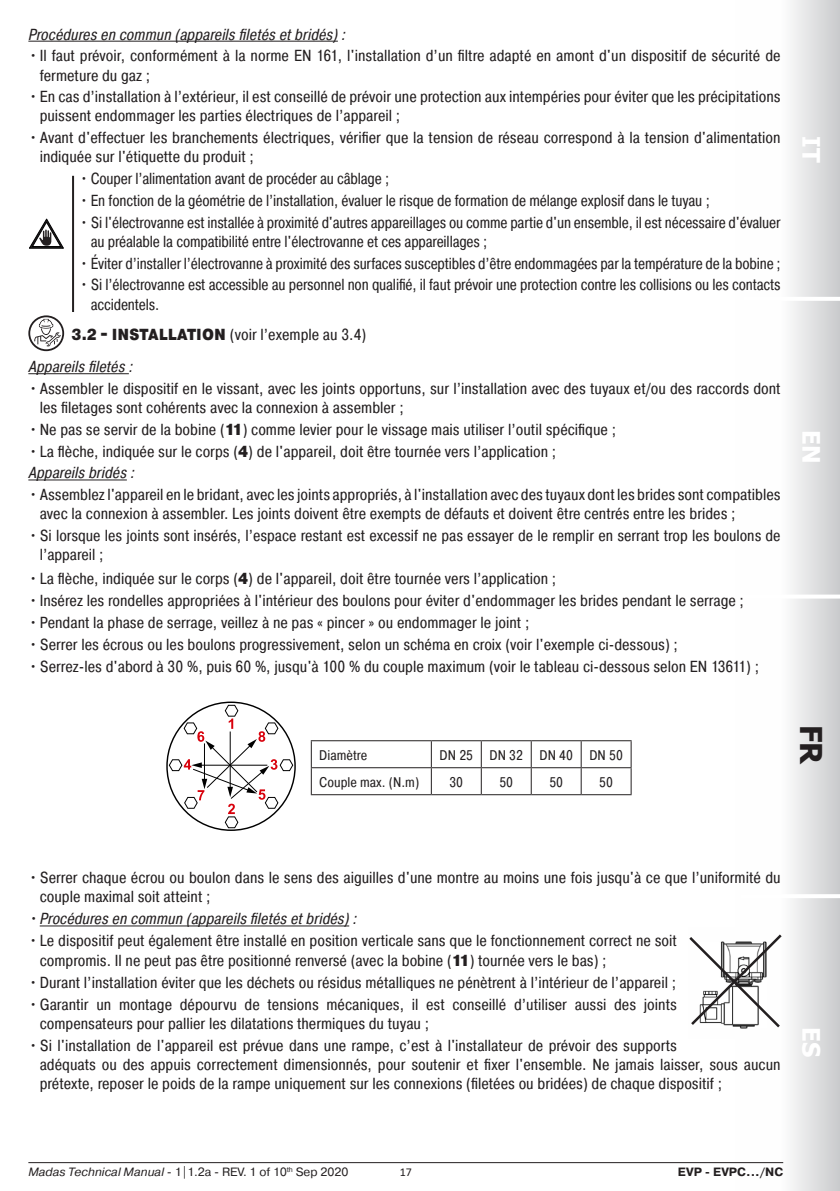
<style>
.page{position:relative;width:840px;height:1191px;background:#fff}
.page>*{position:absolute;margin:0;border:0;box-sizing:border-box;transform-origin:0 0}
.t1{font:700 30px "Tahoma";color:#231f20}
.t2{font:700 24px "Tahoma";color:#fff}
.t3{font:16px/19.2px "Pragmatica Cond";color:#231f20}
.t4{font:16px/19.2px "Pragmatica Cond";color:#231f20;scale:.95 1}
.t5{font:italic 16px "Pragmatica Cond";color:#231f20}
.t6{font:14px "Pragmatica Cond";color:#231f20}
.t7{font:12px "Pragmatica";color:#231f20}
.t8{font:700 12px "Pragmatica";color:#231f20}
.t9{font:12px "Calibri";color:#231f20}
.s1{font-weight:900}
.s2{font-style:italic}
</style>
<div class="page">
<div style="left:734px;top:0;width:105px;height:1191px;background:linear-gradient(to right,#fff,#d5d5d7)"></div>
<hr style="left:743px;top:297px;width:96px;height:4px;background:#fff">
<hr style="left:740px;top:594px;width:99px;height:4px;background:#fff">
<hr style="left:740px;top:894px;width:99px;height:4px;background:#fff">
<hr style="left:28px;top:1162px;width:754px;height:1px;background:#231f20">
<hr style="left:28px;top:41px;width:310px;height:1px;background:#231f20">
<hr style="left:28px;top:373px;width:101px;height:1px;background:#231f20">
<hr style="left:28px;top:479px;width:99px;height:1px;background:#231f20">
<svg style="left:28px;top:315px;width:36px;height:36px"></svg>
<svg style="left:30px;top:317px;width:32px;height:32px"></svg>
<svg style="left:34px;top:319px;width:27px;height:27px"></svg>
<hr style="left:72px;top:176px;width:2px;height:136px;background:#231f20">
<svg style="left:29px;top:219px;width:34px;height:29px"></svg>
<hr style="left:40px;top:925px;width:309px;height:1px;background:#231f20">
<svg style="left:168px;top:704px;width:126px;height:124px"></svg>
<hr style="left:310px;top:740px;width:121px;height:1px;background:#231f20">
<hr style="left:431px;top:740px;width:50px;height:1px;background:#231f20">
<hr style="left:481px;top:740px;width:50px;height:1px;background:#231f20">
<hr style="left:531px;top:740px;width:50px;height:1px;background:#231f20">
<hr style="left:581px;top:740px;width:50px;height:1px;background:#231f20">
<hr style="left:310px;top:767px;width:121px;height:1px;background:#231f20">
<svg style="left:310px;top:741px;width:1px;height:53px"></svg>
<hr style="left:431px;top:767px;width:50px;height:1px;background:#231f20">
<svg style="left:430px;top:741px;width:1px;height:53px"></svg>
<hr style="left:481px;top:767px;width:50px;height:1px;background:#231f20">
<svg style="left:480px;top:741px;width:1px;height:53px"></svg>
<hr style="left:531px;top:767px;width:50px;height:1px;background:#231f20">
<svg style="left:530px;top:741px;width:1px;height:53px"></svg>
<hr style="left:581px;top:767px;width:50px;height:1px;background:#231f20">
<svg style="left:580px;top:741px;width:1px;height:53px"></svg>
<svg style="left:630px;top:741px;width:1px;height:53px"></svg>
<hr style="left:310px;top:794px;width:121px;height:1px;background:#231f20">
<hr style="left:431px;top:794px;width:50px;height:1px;background:#231f20">
<hr style="left:481px;top:794px;width:50px;height:1px;background:#231f20">
<hr style="left:531px;top:794px;width:50px;height:1px;background:#231f20">
<hr style="left:581px;top:794px;width:50px;height:1px;background:#231f20">
<img style="left:734px;top:927px;width:46px;height:111px">
<svg style="left:689px;top:931px;width:94px;height:99px"></svg>
<p class="t5" style="left:28px;top:24px;width:319px">Procédures en commun (appareils filetés et bridés) :</p>
<p class="t3" style="left:40px;top:46px;width:742px;text-indent:-11px">•Il faut prévoir, conformément à la norme EN 161, l'installation d’un filtre adapté en amont d'un dispositif de sécurité de fermeture du gaz ;</p>
<p class="t3" style="left:40px;top:87px;width:742px;text-indent:-11px">•En cas d’installation à l’extérieur, il est conseillé de prévoir une protection aux intempéries pour éviter que les précipitations puissent endommager les parties électriques de l’appareil ;</p>
<p class="t3" style="left:40px;top:128px;width:742px;text-indent:-11px">•Avant d'effectuer les branchements électriques, vérifier que la tension de réseau correspond à la tension d'alimentation indiquée sur l'étiquette du produit ;</p>
<p class="t4" style="left:79px;top:169px;width:327px">• Couper l’alimentation avant de procéder au câblage ;</p>
<p class="t4" style="left:79px;top:191px;width:664px">• En fonction de la géométrie de l’installation, évaluer le risque de formation de mélange explosif dans le tuyau ;</p>
<p class="t4" style="left:91px;top:212px;width:727px;text-indent:-11px">• Si l'électrovanne est installée à proximité d'autres appareillages ou comme partie d'un ensemble, il est nécessaire d'évaluer au préalable la compatibilité entre l'électrovanne et ces appareillages ;</p>
<p class="t4" style="left:79px;top:253px;width:739px">• Éviter d’installer l’électrovanne à proximité des surfaces susceptibles d’être endommagées par la température de la bobine ;</p>
<p class="t4" style="left:91px;top:275px;width:727px;text-indent:-11px">• Si l’électrovanne est accessible au personnel non qualifié, il faut prévoir une protection contre les collisions ou les contacts accidentels.</p>
<p class="t3" style="left:72px;top:325px;width:296px"><span class="s1">3.2 - INSTALLATION</span> (voir l’exemple au 3.4)</p>
<p class="t5" style="left:28px;top:357px;width:106px">Appareils filetés :</p>
<p class="t3" style="left:40px;top:379px;width:742px;text-indent:-11px">•Assembler le dispositif en le vissant, avec les joints opportuns, sur l’installation avec des tuyaux et/ou des raccords dont les filetages sont cohérents avec la connexion à assembler ;</p>
<p class="t3" style="left:28px;top:420px;width:589px">•Ne pas se servir de la bobine (<span class="s1">11</span>) comme levier pour le vissage mais utiliser l’outil spécifique ;</p>
<p class="t3" style="left:28px;top:441px;width:529px">•La flèche, indiquée sur le corps (<span class="s1">4</span>) de l'appareil, doit être tournée vers l’application ;</p>
<p class="t5" style="left:28px;top:463px;width:108px">Appareils bridés :</p>
<p class="t3" style="left:40px;top:485px;width:742px;text-indent:-11px">•Assemblez l'appareil en le bridant, avec les joints appropriés, à l'installation avec des tuyaux dont les brides sont compatibles avec la connexion à assembler. Les joints doivent être exempts de défauts et doivent être centrés entre les brides ;</p>
<p class="t3" style="left:40px;top:526px;width:742px;text-indent:-11px">•Si lorsque les joints sont insérés, l’espace restant est excessif ne pas essayer de le remplir en serrant trop les boulons de l’appareil ;</p>
<p class="t3" style="left:28px;top:569px;width:529px">•La flèche, indiquée sur le corps (<span class="s1">4</span>) de l'appareil, doit être tournée vers l’application ;</p>
<p class="t3" style="left:28px;top:591px;width:716px">•Insérez les rondelles appropriées à l'intérieur des boulons pour éviter d'endommager les brides pendant le serrage ;</p>
<p class="t3" style="left:28px;top:613px;width:502px">•Pendant la phase de serrage, veillez à ne pas « pincer » ou endommager le joint ;</p>
<p class="t3" style="left:28px;top:635px;width:650px">•Serrer les écrous ou les boulons progressivement, selon un schéma en croix (voir l'exemple ci-dessous) ;</p>
<p class="t3" style="left:28px;top:657px;width:731px">•Serrez-les d'abord à 30 %, puis 60 %, jusqu'à 100 % du couple maximum (voir le tableau ci-dessous selon EN 13611) ;</p>
<h2 class="t2" style="left:827px;top:136px;width:28px;rotate:90deg">IT</h2>
<h2 class="t2" style="left:827px;top:430px;width:35px;rotate:90deg">EN</h2>
<p class="t6" style="left:319px;top:746px;width:49px">Diamètre</p>
<p class="t6" style="left:439px;top:746px;width:35px">DN 25</p>
<p class="t6" style="left:489px;top:746px;width:35px">DN 32</p>
<p class="t6" style="left:539px;top:746px;width:35px">DN 40</p>
<p class="t6" style="left:589px;top:746px;width:35px">DN 50</p>
<p class="t6" style="left:319px;top:773px;width:101px">Couple max. (N.m)</p>
<p class="t6" style="left:449px;top:773px;width:15px">30</p>
<p class="t6" style="left:499px;top:773px;width:15px">50</p>
<p class="t6" style="left:549px;top:773px;width:15px">50</p>
<p class="t6" style="left:599px;top:773px;width:15px">50</p>
<h1 class="t1" style="left:831px;top:724px;width:41px;rotate:90deg">FR</h1>
<p class="t3" style="left:40px;top:868px;width:742px;text-indent:-11px">•Serrer chaque écrou ou boulon dans le sens des aiguilles d'une montre au moins une fois jusqu'à ce que l’uniformité du couple maximal soit atteint ;</p>
<p class="t5" style="left:28px;top:909px;width:330px">•Procédures en commun (appareils filetés et bridés) :</p>
<p class="t3" style="left:40px;top:931px;width:638px;text-indent:-11px">•Le dispositif peut également être installé en position verticale sans que le fonctionnement correct ne soit compromis. Il ne peut pas être positionné renversé (avec la bobine (<span class="s1">11</span>) tournée vers le bas) ;</p>
<p class="t3" style="left:28px;top:972px;width:649px">•Durant l’installation éviter que les déchets ou résidus métalliques ne pénètrent à l’intérieur de l’appareil ;</p>
<p class="t3" style="left:40px;top:994px;width:638px;text-indent:-11px">•Garantir un montage dépourvu de tensions mécaniques, il est conseillé d’utiliser aussi des joints compensateurs pour pallier les dilatations thermiques du tuyau ;</p>
<p class="t3" style="left:40px;top:1035px;width:742px;text-indent:-11px">•Si l'installation de l'appareil est prévue dans une rampe, c’est à l'installateur de prévoir des supports<br>adéquats ou des appuis correctement dimensionnés, pour soutenir et fixer l'ensemble. Ne jamais laisser, sous aucun prétexte, reposer le poids de la rampe uniquement sur les connexions (filetées ou bridées) de chaque dispositif ;</p>
<h2 class="t2" style="left:827px;top:1027px;width:31px;rotate:90deg">ES</h2>
<p class="t7" style="left:28px;top:1164px;width:321px"><span class="s2">Madas Technical Manual</span> - 1|1.2a - REV. 1 of 10<sup>th</sup> Sep 2020</p>
<p class="t8" style="left:677px;top:1164px;width:107px">EVP - EVPC.../NC</p>
<p class="t9" style="left:399px;top:1163px;width:14px">17</p>
</div>
